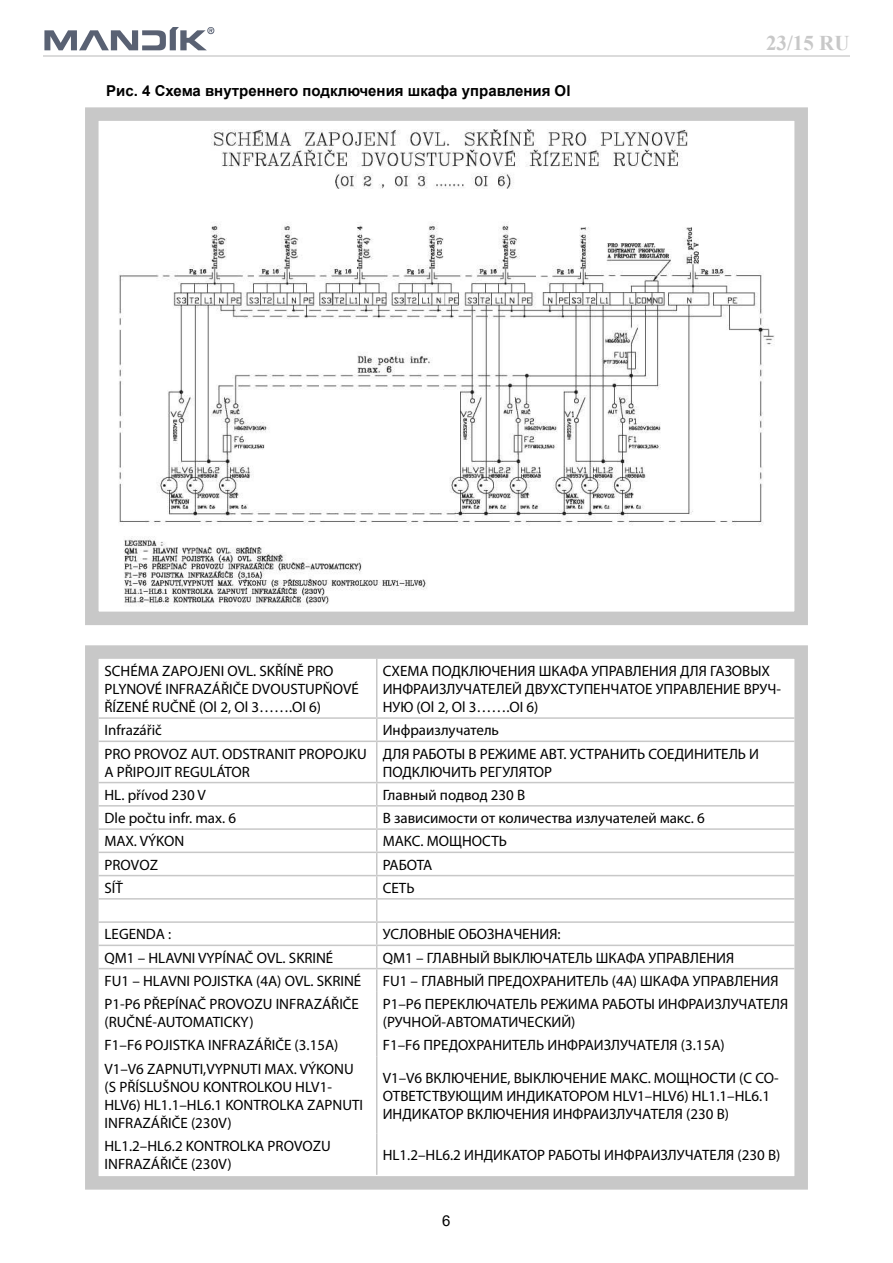
<style>
.page{position:relative;width:893px;height:1263px;background:#fff}
.page>*{position:absolute;margin:0;border:0;box-sizing:border-box;transform-origin:0 0}
.t1{font:700 21px "Times New Roman";color:#c8c8c8}
.t2{font:15px/18px "Myriad Pro";color:#000}
.t3{font:700 15px "Arial";color:#000}
.t4{font:15px "Arial";color:#000}
</style>
<div class="page">
<hr style="left:43px;top:55px;width:806px;height:1px;background:#dbdbdb">
<svg style="left:44px;top:27px;width:170px;height:23px"></svg>
<hr style="left:376px;top:659px;width:1px;height:58px;background:#c8c8c8">
<hr style="left:99px;top:717px;width:278px;height:2px;background:#c8c8c8">
<hr style="left:377px;top:717px;width:417px;height:2px;background:#c8c8c8">
<svg style="left:376px;top:719px;width:1px;height:21px"></svg>
<hr style="left:99px;top:740px;width:278px;height:2px;background:#c8c8c8">
<hr style="left:377px;top:740px;width:417px;height:2px;background:#c8c8c8">
<hr style="left:376px;top:742px;width:1px;height:40px;background:#c8c8c8">
<hr style="left:99px;top:782px;width:278px;height:1px;background:#c8c8c8">
<hr style="left:377px;top:782px;width:417px;height:1px;background:#c8c8c8">
<hr style="left:99px;top:805px;width:278px;height:1px;background:#c8c8c8">
<hr style="left:377px;top:805px;width:417px;height:1px;background:#c8c8c8">
<hr style="left:99px;top:828px;width:278px;height:2px;background:#c8c8c8">
<hr style="left:377px;top:828px;width:417px;height:2px;background:#c8c8c8">
<hr style="left:99px;top:851px;width:278px;height:2px;background:#c8c8c8">
<hr style="left:377px;top:851px;width:417px;height:2px;background:#c8c8c8">
<hr style="left:99px;top:875px;width:278px;height:1px;background:#c8c8c8">
<hr style="left:377px;top:875px;width:417px;height:1px;background:#c8c8c8">
<hr style="left:99px;top:898px;width:278px;height:1px;background:#c8c8c8">
<hr style="left:377px;top:898px;width:417px;height:1px;background:#c8c8c8">
<hr style="left:99px;top:921px;width:278px;height:2px;background:#c8c8c8">
<hr style="left:377px;top:921px;width:417px;height:2px;background:#c8c8c8">
<hr style="left:99px;top:944px;width:278px;height:2px;background:#c8c8c8">
<hr style="left:377px;top:944px;width:417px;height:2px;background:#c8c8c8">
<hr style="left:99px;top:968px;width:278px;height:1px;background:#c8c8c8">
<hr style="left:377px;top:968px;width:417px;height:1px;background:#c8c8c8">
<svg style="left:376px;top:783px;width:1px;height:209px"></svg>
<hr style="left:376px;top:992px;width:1px;height:41px;background:#c8c8c8">
<svg style="left:376px;top:1033px;width:1px;height:23px"></svg>
<hr style="left:376px;top:1056px;width:1px;height:77px;background:#c8c8c8">
<hr style="left:376px;top:1133px;width:1px;height:42px;background:#c8c8c8">
<div style="left:85px;top:645px;width:723px;height:544px;border:14px solid #c8c8c8"></div>
<img style="left:119px;top:129px;width:655px;height:478px">
<div style="left:85px;top:107px;width:723px;height:518px;border:14px solid #c8c8c8"></div>
<p class="t3" style="left:106px;top:80px;width:466px">Рис. 4 Схема внутреннего подключения шкафа управления Ol</p>
<h1 class="t1" style="left:766px;top:28px;width:85px">23/15 RU</h1>
<p class="t2" style="left:105px;top:662px;width:256px">SCHÉMA ZAPOJENI OVL. SKŘÍNĚ PRO<br>PLYNOVÉ INFRAZÁŘIČE DVOUSTUPŇOVÉ<br>ŘÍZENÉ RUČNĚ (Ol 2, Ol 3…….OI 6)</p>
<p class="t2" style="left:383px;top:662px;width:400px">СХЕМА ПОДКЛЮЧЕНИЯ ШКАФА УПРАВЛЕНИЯ ДЛЯ ГАЗОВЫХ<br>ИНФРАИЗЛУЧАТЕЛЕЙ ДВУХСТУПЕНЧАТОЕ УПРАВЛЕНИЕ ВРУЧ-<br>НУЮ (Ol 2, Ol 3…….OI 6)</p>
<p class="t2" style="left:105px;top:721px;width:59px">Infrazářič</p>
<p class="t2" style="left:383px;top:721px;width:118px">Инфраизлучатель</p>
<p class="t2" style="left:105px;top:744px;width:264px">PRO PROVOZ AUT. ODSTRANIT PROPOJKU<br>A PŘIPOJIT REGULÁTOR</p>
<p class="t2" style="left:383px;top:744px;width:378px">ДЛЯ РАБОТЫ В РЕЖИМЕ АВТ. УСТРАНИТЬ СОЕДИНИТЕЛЬ И<br>ПОДКЛЮЧИТЬ РЕГУЛЯТОР</p>
<p class="t2" style="left:105px;top:785px;width:103px">HL. přívod 230 V</p>
<p class="t2" style="left:383px;top:785px;width:144px">Главный подвод 230 В</p>
<p class="t2" style="left:105px;top:809px;width:133px">Dle počtu infr. max. 6</p>
<p class="t2" style="left:383px;top:809px;width:323px">В зависимости от количества излучателей макс. 6</p>
<p class="t2" style="left:105px;top:832px;width:81px">MAX. VÝKON</p>
<p class="t2" style="left:383px;top:832px;width:126px">МАКС. МОЩНОСТЬ</p>
<p class="t2" style="left:105px;top:855px;width:55px">PROVOZ</p>
<p class="t2" style="left:383px;top:855px;width:51px">РАБОТА</p>
<p class="t2" style="left:105px;top:878px;width:20px">SÍŤ</p>
<p class="t2" style="left:383px;top:878px;width:33px">СЕТЬ</p>
<p class="t2" style="left:105px;top:925px;width:68px">LEGENDA :</p>
<p class="t2" style="left:383px;top:925px;width:179px">УСЛОВНЫЕ ОБОЗНАЧЕНИЯ:</p>
<p class="t2" style="left:105px;top:948px;width:230px">QM1 – HLAVNI VYPÍNAČ OVL. SKRINÉ</p>
<p class="t2" style="left:383px;top:948px;width:353px">QM1 – ГЛАВНЫЙ ВЫКЛЮЧАТЕЛЬ ШКАФА УПРАВЛЕНИЯ</p>
<p class="t2" style="left:105px;top:971px;width:258px">FU1 – HLAVNI POJISTKA (4A) OVL. SKRINÉ</p>
<p class="t2" style="left:383px;top:971px;width:397px">FU1 – ГЛАВНЫЙ ПРЕДОХРАНИТЕЛЬ (4A) ШКАФА УПРАВЛЕНИЯ</p>
<p class="t2" style="left:105px;top:995px;width:256px">P1-P6 PŘEPÍNAČ PROVOZU INFRAZÁŘIČE (RUČNÉ-AUTOMATICKY)</p>
<p class="t2" style="left:383px;top:995px;width:407px">P1–P6 ПЕРЕКЛЮЧАТЕЛЬ РЕЖИМА РАБОТЫ ИНФРАИЗЛУЧАТЕЛЯ (РУЧНОЙ-АВТОМАТИЧЕСКИЙ)</p>
<p class="t2" style="left:105px;top:1036px;width:235px">F1–F6 POJISTKA INFRAZÁŘIČE (3.15A)</p>
<p class="t2" style="left:383px;top:1036px;width:343px">F1–F6 ПРЕДОХРАНИТЕЛЬ ИНФРАИЗЛУЧАТЕЛЯ (3.15A)</p>
<p class="t2" style="left:105px;top:1059px;width:260px">V1–V6 ZAPNUTI,VYPNUTI MAX. VÝKONU (S PŘÍSLUŠNOU KONTROLKOU HLV1-<br>HLV6) HL1.1–HL6.1 KONTROLKA ZAPNUTI<br>INFRAZÁŘIČE (230V)</p>
<p class="t2" style="left:383px;top:1068px;width:397px">V1–V6 ВКЛЮЧЕНИЕ, ВЫКЛЮЧЕНИЕ МАКС. МОЩНОСТИ (С СО-<br>ОТВЕТСТВУЮЩИМ ИНДИКАТОРОМ HLV1–HLV6) HL1.1–HL6.1<br>ИНДИКАТОР ВКЛЮЧЕНИЯ ИНФРАИЗЛУЧАТЕЛЯ (230 В)</p>
<p class="t2" style="left:105px;top:1136px;width:228px">HL1.2–HL6.2 KONTROLKA PROVOZU<br>INFRAZÁŘIČE (230V)</p>
<p class="t2" style="left:383px;top:1145px;width:399px">HL1.2–HL6.2 ИНДИКАТОР РАБОТЫ ИНФРАИЗЛУЧАТЕЛЯ (230 В)</p>
<p class="t4" style="left:442px;top:1210px;width:10px">6</p>
</div>
